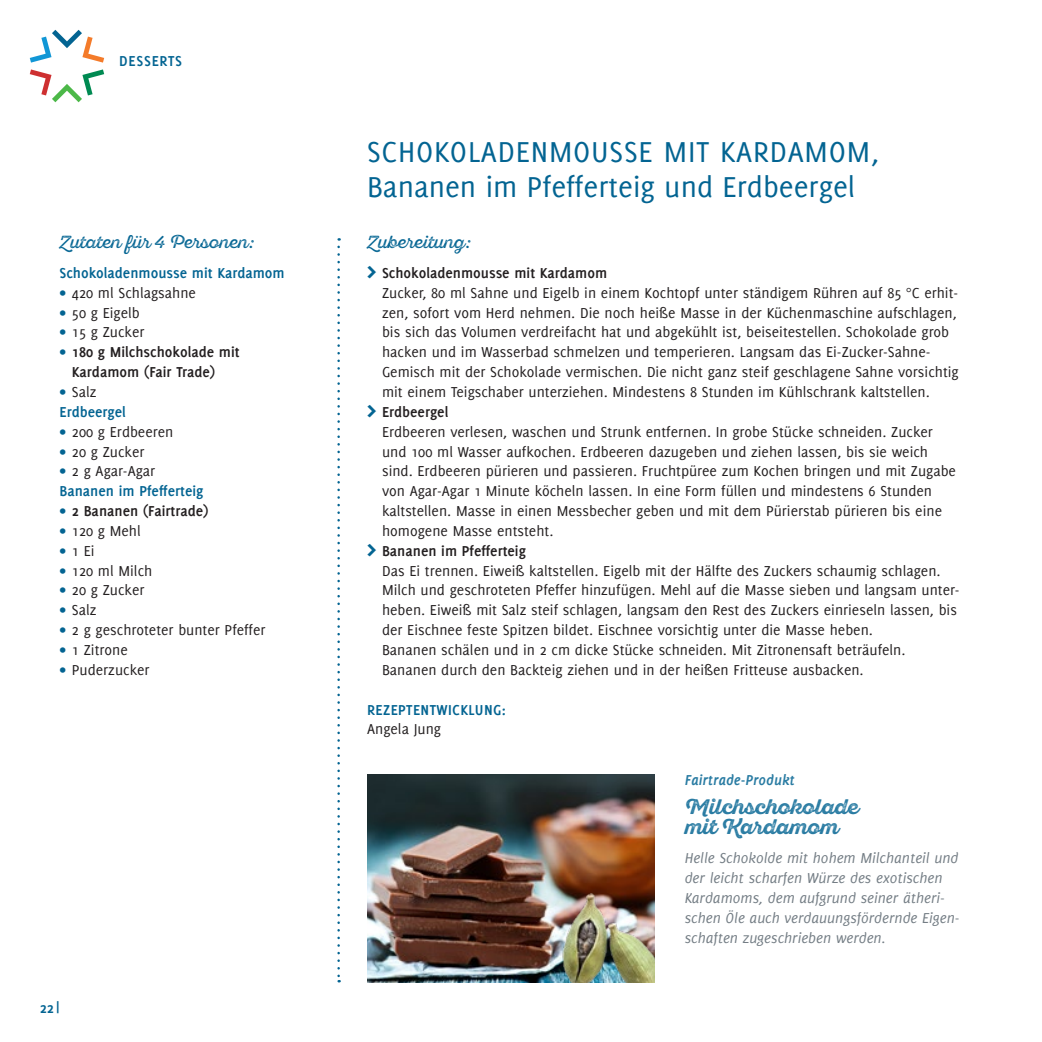
<style>
.page{position:relative;width:1042px;height:1042px;background:#fff}
.page>*{position:absolute;margin:0;border:0;box-sizing:border-box;transform-origin:0 0}
.t1{font:31.5px/35px "Delicious";color:#036492}
.t2{font:21px/19.8px "Sant Elia Rough Alt Bold Two";color:#036492}
.t3{font:17.5px "Sant Elia Rough Alt Two";color:#036492}
.t4{font:15.75px "Delicious";color:#231f20}
.t5{font:italic 15.75px/19.8px "Delicious";color:#5b666f}
.t6{font:700 15.75px/19.8px "Delicious";color:#231f20}
.t7{font:700 15.75px/19.8px "Delicious";color:#036492}
.t8{font:700 15.75px "Delicious";letter-spacing:.025em;color:#036492}
.t9{font:italic 700 15.75px "Delicious";color:#036492}
.t10{font:700 15.75px "Delicious";letter-spacing:.05em;color:#036492}
.s1{color:#036492}
.s2{font-weight:400;color:#036492}
.s3{font-weight:400}
.s4{font-weight:400;color:#231f20}
.s5{font-size:31.5px;color:#036492}
</style>
<div class="page">
<svg style="left:337px;top:247px;width:3px;height:735px"></svg>
<svg style="left:30px;top:30px;width:74px;height:33px"></svg>
<svg style="left:30px;top:69px;width:74px;height:33px"></svg>
<img style="left:367px;top:774px;width:288px;height:208px">
<img style="left:532px;top:863px;width:123px;height:119px">
<p class="t10" style="left:119px;top:51px;width:64px">DESSERTS</p>
<p class="t3" style="left:60px;top:232px;width:196px">Zutaten für 4 Personen:</p>
<p class="t7" style="left:60px;top:263px;width:227px">Schokoladenmousse mit Kardamom</p>
<p class="t4" style="left:60px;top:284px;width:138px"><span class="s1">•</span> 420 ml Schlagsahne</p>
<p class="t4" style="left:60px;top:303px;width:82px"><span class="s1">•</span> 50 g Eigelb</p>
<p class="t4" style="left:60px;top:323px;width:86px"><span class="s1">•</span> 15 g Zucker</p>
<p class="t6" style="left:72px;top:342px;width:169px;text-indent:-12px"><span class="s2">•</span> 180 g Milchschokolade mit<br>Kardamom (Fair Trade)</p>
<p class="t7" style="left:60px;top:382px;width:68px"><span class="s3">•</span> <span class="s4">Salz<br></span>Erdbeergel</p>
<p class="t4" style="left:60px;top:423px;width:115px"><span class="s1">•</span> 200 g Erdbeeren</p>
<p class="t4" style="left:60px;top:442px;width:86px"><span class="s1">•</span> 20 g Zucker</p>
<p class="t7" style="left:60px;top:461px;width:145px"><span class="s3">•</span> <span class="s4">2 g Agar-Agar<br></span>Bananen im Pfefferteig</p>
<p class="t6" style="left:60px;top:501px;width:151px"><span class="s2">•</span> 2 Bananen (Fairtrade)</p>
<p class="t4" style="left:60px;top:522px;width:83px"><span class="s1">•</span> 120 g Mehl</p>
<p class="t4" style="left:60px;top:542px;width:37px"><span class="s1">•</span> 1 Ei</p>
<p class="t4" style="left:60px;top:561px;width:94px"><span class="s1">•</span> 120 ml Milch</p>
<p class="t4" style="left:60px;top:581px;width:86px"><span class="s1">•</span> 20 g Zucker</p>
<p class="t4" style="left:60px;top:601px;width:38px"><span class="s1">•</span> Salz</p>
<p class="t4" style="left:60px;top:621px;width:207px"><span class="s1">•</span> 2 g geschroteter bunter Pfeffer</p>
<p class="t4" style="left:60px;top:641px;width:70px"><span class="s1">•</span> 1 Zitrone</p>
<p class="t4" style="left:60px;top:661px;width:92px"><span class="s1">•</span> Puderzucker</p>
<p class="t7" style="left:40px;top:998px;width:21px">22 |</p>
<h1 class="t1" style="left:367px;top:133px;width:513px">SCHOKOLADENMOUSSE MIT KARDAMOM,<br>Bananen im Pfefferteig und Erdbeergel</h1>
<p class="t3" style="left:367px;top:232px;width:105px">Zubereitung:</p>
<p class="t6" style="left:367px;top:263px;width:242px"><span class="s5">&gt;</span> Schokoladenmousse mit Kardamom</p>
<p class="t4" style="left:382px;top:284px;width:578px">Zucker, 80 ml Sahne und Eigelb in einem Kochtopf unter ständigem Rühren auf 85 °C erhit-</p>
<p class="t4" style="left:382px;top:303px;width:576px">zen, sofort vom Herd nehmen. Die noch heiße Masse in der Küchenmaschine aufschlagen,</p>
<p class="t4" style="left:382px;top:323px;width:569px">bis sich das Volumen verdreifacht hat und abgekühlt ist, beiseitestellen. Schokolade grob</p>
<p class="t4" style="left:382px;top:343px;width:550px">hacken und im Wasserbad schmelzen und temperieren. Langsam das Ei-Zucker-Sahne-</p>
<p class="t4" style="left:382px;top:363px;width:578px">Gemisch mit der Schokolade vermischen. Die nicht ganz steif geschlagene Sahne vorsichtig</p>
<p class="t4" style="left:382px;top:383px;width:549px">mit einem Teigschaber unterziehen. Mindestens 8 Stunden im Kühlschrank kaltstellen.</p>
<p class="t6" style="left:367px;top:401px;width:83px"><span class="s5">&gt;</span> Erdbeergel</p>
<p class="t4" style="left:382px;top:423px;width:552px">Erdbeeren verlesen, waschen und Strunk entfernen. In grobe Stücke schneiden. Zucker</p>
<p class="t4" style="left:382px;top:442px;width:547px">und 100 ml Wasser aufkochen. Erdbeeren dazugeben und ziehen lassen, bis sie weich</p>
<p class="t4" style="left:382px;top:462px;width:575px">sind. Erdbeeren pürieren und passieren. Fruchtpüree zum Kochen bringen und mit Zugabe</p>
<p class="t4" style="left:382px;top:482px;width:551px">von Agar-Agar 1 Minute köcheln lassen. In eine Form füllen und mindestens 6 Stunden</p>
<p class="t4" style="left:382px;top:502px;width:561px">kaltstellen. Masse in einen Messbecher geben und mit dem Pürierstab pürieren bis eine</p>
<p class="t4" style="left:382px;top:522px;width:173px">homogene Masse entsteht.</p>
<p class="t6" style="left:367px;top:540px;width:160px"><span class="s5">&gt;</span> Bananen im Pfefferteig</p>
<p class="t4" style="left:382px;top:561px;width:560px">Das Ei trennen. Eiweiß kaltstellen. Eigelb mit der Hälfte des Zuckers schaumig schlagen.</p>
<p class="t4" style="left:382px;top:581px;width:579px">Milch und geschroteten Pfeffer hinzufügen. Mehl auf die Masse sieben und langsam unter-</p>
<p class="t4" style="left:382px;top:601px;width:576px">heben. Eiweiß mit Salz steif schlagen, langsam den Rest des Zuckers einrieseln lassen, bis</p>
<p class="t4" style="left:382px;top:621px;width:492px">der Eischnee feste Spitzen bildet. Eischnee vorsichtig unter die Masse heben.</p>
<p class="t4" style="left:382px;top:641px;width:525px">Bananen schälen und in 2 cm dicke Stücke schneiden. Mit Zitronensaft beträufeln.</p>
<p class="t4" style="left:382px;top:661px;width:483px">Bananen durch den Backteig ziehen und in der heißen Fritteuse ausbacken.</p>
<p class="t8" style="left:367px;top:700px;width:140px">REZEPTENTWICKLUNG:</p>
<p class="t4" style="left:367px;top:720px;width:75px">Angela Jung</p>
<p class="t9" style="left:685px;top:771px;width:112px">Fairtrade-Produkt</p>
<h2 class="t2" style="left:685px;top:796px;width:176px">Milchschokolade mit Kardamom</h2>
<p class="t5" style="left:685px;top:848px;width:276px">Helle Schokolde mit hohem Milchanteil und der leicht scharfen Würze des exotischen Kardamoms, dem aufgrund seiner ätheri&shy;schen Öle auch verdauungsfördernde Eigen&shy;schaften zugeschrieben werden.</p>
</div>
